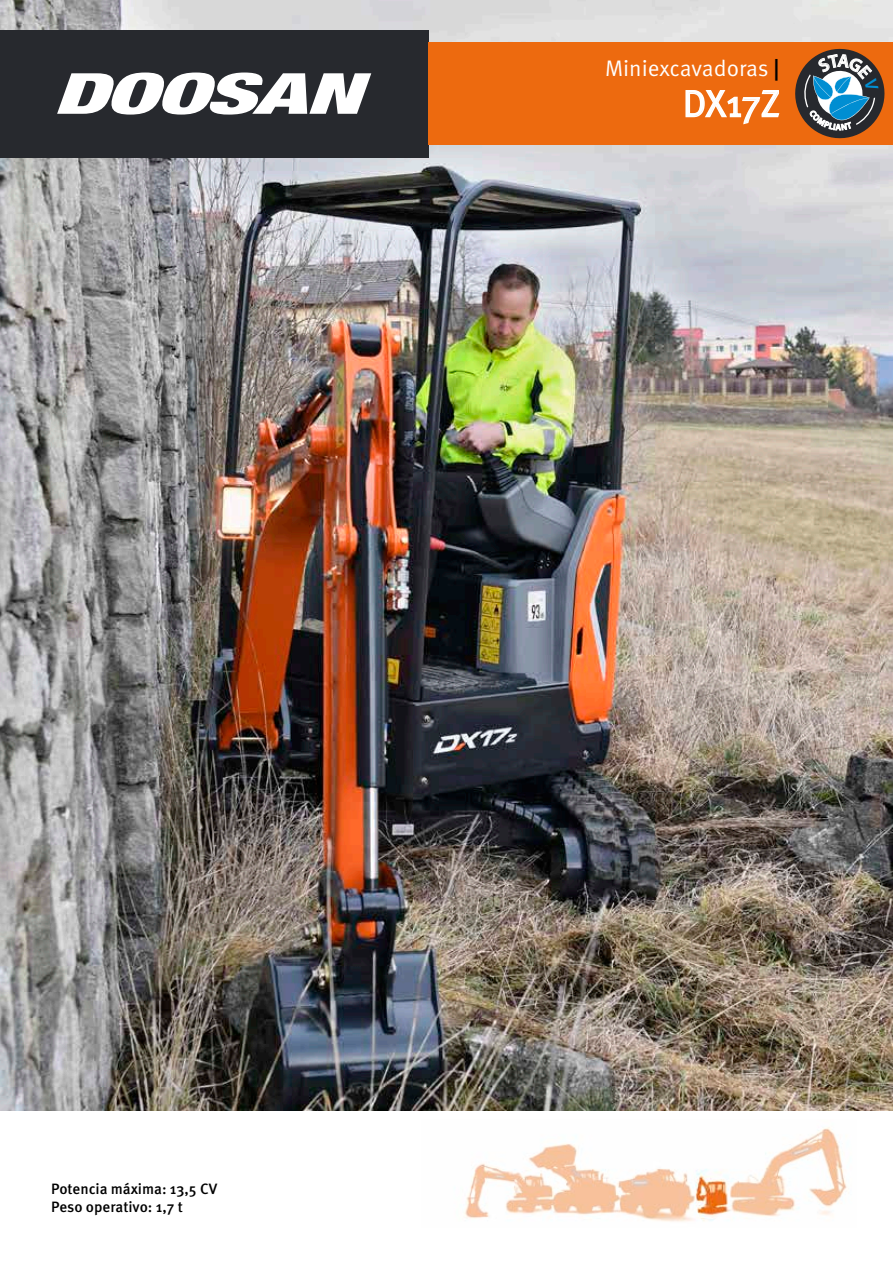
<style>
.page{position:relative;width:893px;height:1263px;background:#fff}
.page>*{position:absolute;margin:0;border:0;box-sizing:border-box;transform-origin:0 0}
.t1{font:37.5px "Meta Pro Norm";letter-spacing:-.01em;color:#fff}
.t2{font:22.5px "Meta Pro Norm";letter-spacing:-.005em;color:#fff}
.t3{font:500 15px/18px "Meta Pro";color:#000}
.s1{font-family:"Meta Pro";font-weight:500;color:#000}
</style>
<div class="page">
<img style="left:0;top:0;width:893px;height:1110px">
<div style="left:0;top:30px;width:428px;height:127px;background:#27292e"></div>
<svg style="left:57px;top:73px;width:314px;height:42px"></svg>
<div style="left:428px;top:43px;width:465px;height:102px;background:#ed6a0f"></div>
<img style="left:464px;top:1127px;width:383px;height:95px">
<img style="left:689px;top:1127px;width:41px;height:95px">
<svg style="left:685px;top:90px;width:95px;height:35px"></svg>
<svg style="left:795px;top:49px;width:89px;height:89px"></svg>
<h2 class="t2" style="left:605px;top:51px;width:176px">Miniexcavadoras <span class="s1">|</span></h2>
<h1 class="t1" style="left:683px;top:75px;width:99px">DX17Z</h1>
<p class="t3" style="left:51px;top:1179px;width:168px">Potencia máxima: 13,5 CV<br>Peso operativo: 1,7 t</p>
</div>
